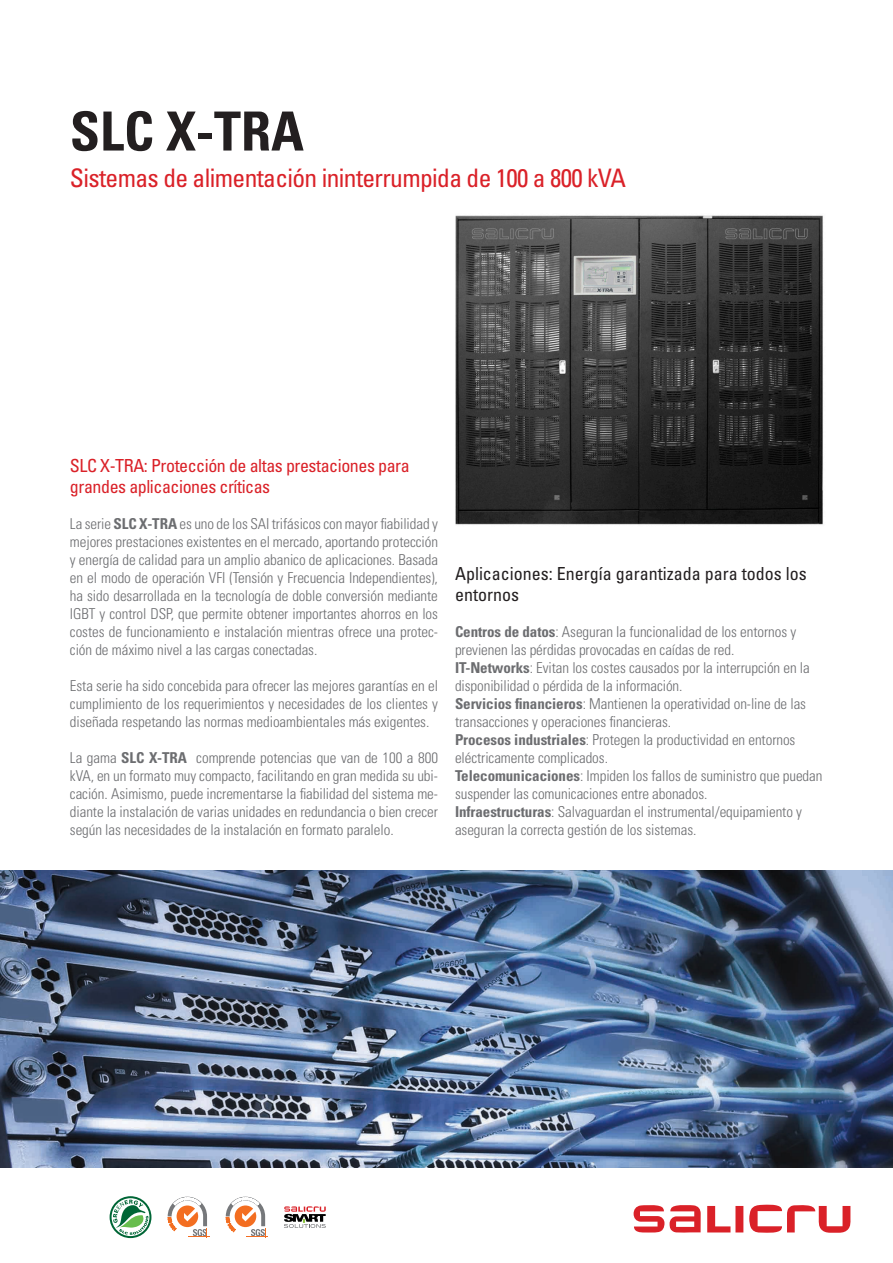
<style>
.page{position:relative;width:893px;height:1263px;background:#fff}
.page>*{position:absolute;margin:0;border:0;box-sizing:border-box;transform-origin:0 0}
.t1{font:700 condensed 54px "Univers LT Std";color:#231f20}
.t2{font:condensed 25.5px "Univers LT Std";letter-spacing:-.025em;color:#da2128}
.t3{font:condensed 18px/21px "Univers LT Std";letter-spacing:-.025em;color:#da2128}
.t4{font:condensed 18px/21px "Univers LT Std";color:#231f20}
.t5{font:300 condensed 15px/18px "Univers LT Std";letter-spacing:-.005em;color:#6c6d70;text-align:justify}
.s1{font-weight:700}
</style>
<div class="page">
<svg style="left:634px;top:1204px;width:217px;height:29px"></svg>
<img style="left:0;top:871px;width:893px;height:297px">
<img style="left:455px;top:215px;width:368px;height:310px">
<svg style="left:110px;top:1196px;width:41px;height:42px"></svg>
<svg style="left:168px;top:1197px;width:42px;height:40px"></svg>
<svg style="left:226px;top:1197px;width:42px;height:40px"></svg>
<svg style="left:284px;top:1206px;width:42px;height:22px"></svg>
<h1 class="t1" style="left:70px;top:98px;width:236px">SLC X-TRA</h1>
<h2 class="t2" style="left:70px;top:162px;width:557px">Sistemas de alimentación ininterrumpida de 100 a 800 kVA</h2>
<p class="t3" style="left:70px;top:454px;width:341px">SLC X-TRA: Protección de altas prestaciones para grandes aplicaciones críticas</p>
<p class="t5" style="left:70px;top:514px;width:370px">La serie <span class="s1">SLC X-TRA</span> es uno de los SAI trifásicos con mayor fiabilidad y mejores prestaciones existentes en el mercado, aportando protección y energía de calidad para un amplio abanico de aplicaciones. Basada en el modo de operación VFI (Tensión y Frecuencia Independientes), ha sido desarrollada en la tecnología de doble conversión mediante IGBT y control DSP, que permite obtener importantes ahorros en los costes de funcionamiento e instalación mientras ofrece una protec&shy;ción de máximo nivel a las cargas conectadas.</p>
<p class="t5" style="left:70px;top:676px;width:370px">Esta serie ha sido concebida para ofrecer las mejores garantías en el cumplimiento de los requerimientos y necesidades de los clientes y diseñada respetando las normas medioambientales más exigentes.</p>
<p class="t5" style="left:70px;top:748px;width:370px">La gama <span class="s1">SLC X-TRA</span> comprende potencias que van de 100 a 800 kVA, en un formato muy compacto, facilitando en gran medida su ubi&shy;cación. Asimismo, puede incrementarse la fiabilidad del sistema me&shy;diante la instalación de varias unidades en redundancia o bien crecer según las necesidades de la instalación en formato paralelo.</p>
<p class="t4" style="left:455px;top:562px;width:353px">Aplicaciones: Energía garantizada para todos los entornos</p>
<p class="t5" style="left:455px;top:622px;width:369px;text-align:left"><span class="s1">Centros de datos</span>: Aseguran la funcionalidad de los entornos y previenen las pérdidas provocadas en caídas de red.<br><span class="s1">IT-Networks</span>: Evitan los costes causados por la interrupción en la disponibilidad o pérdida de la información.<br><span class="s1">Servicios financieros</span>: Mantienen la operatividad on-line de las transacciones y operaciones financieras.<br><span class="s1">Procesos industriales</span>: Protegen la productividad en entornos eléctricamente complicados.<br><span class="s1">Telecomunicaciones</span>: Impiden los fallos de suministro que puedan suspender las comunicaciones entre abonados.<br><span class="s1">Infraestructuras</span>: Salvaguardan el instrumental/equipamiento y aseguran la correcta gestión de los sistemas.</p>
</div>
